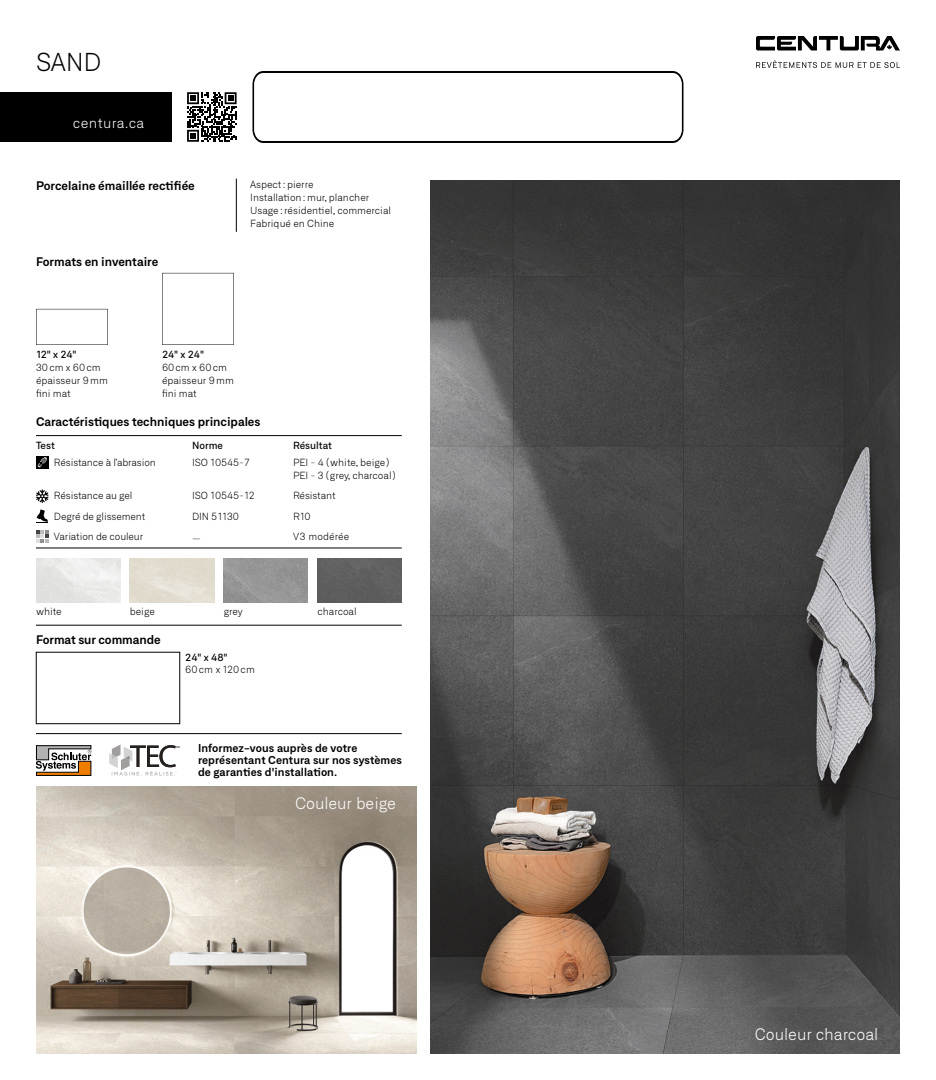
<style>
.page{position:relative;width:936px;height:1080px;background:#fff}
.page>*{position:absolute;margin:0;border:0;box-sizing:border-box;transform-origin:0 0}
.t1{font:300 25px "Neufile Grotesk";color:#000}
.t2{font:300 16px "Neufile Grotesk";color:#fff}
.t3{font:300 14px "Neufile Grotesk";letter-spacing:.03em;color:#fff}
.t4{font:600 12px "Neufile Grotesk";color:#000}
.t5{font:600 11px/12px "Neufile Grotesk";letter-spacing:.01em;color:#000}
.t6{font:300 10px/13px "Neufile Grotesk";color:#000}
.t7{font:500 10px "Neufile Grotesk";color:#000}
</style>
<div class="page">
<img style="left:431px;top:181px;width:469px;height:872px">
<img style="left:36px;top:787px;width:380px;height:266px">
<hr style="left:36px;top:733px;width:366px;height:1px;background:#000">
<hr style="left:236px;top:179px;width:1px;height:53px;background:#000">
<hr style="left:36px;top:548px;width:366px;height:1px;background:#000">
<hr style="left:36px;top:625px;width:366px;height:1px;background:#000">
<svg style="left:36px;top:489px;width:13px;height:14px"></svg>
<hr style="left:36px;top:435px;width:366px;height:1px;background:#000">
<svg style="left:36px;top:509px;width:12px;height:14px"></svg>
<svg style="left:36px;top:530px;width:13px;height:13px"></svg>
<div style="left:36px;top:456px;width:13px;height:13px;background:#000"></div>
<svg style="left:38px;top:457px;width:9px;height:10px"></svg>
<img style="left:224px;top:559px;width:84px;height:43px">
<div style="left:318px;top:559px;width:84px;height:43px;background:#5f5f5f"></div>
<svg style="left:162px;top:273px;width:72px;height:72px"></svg>
<svg style="left:36px;top:309px;width:72px;height:36px"></svg>
<svg style="left:187px;top:92px;width:50px;height:50px"></svg>
<div style="left:36px;top:652px;width:144px;height:72px;border:1px solid #000"></div>
<svg style="left:756px;top:60px;width:144px;height:8px"></svg>
<svg style="left:756px;top:36px;width:144px;height:14px"></svg>
<div style="left:0;top:92px;width:171px;height:50px;background:#000"></div>
<svg style="left:36px;top:745px;width:55px;height:31px"></svg>
<svg style="left:109px;top:744px;width:71px;height:32px"></svg>
<svg style="left:252px;top:71px;width:432px;height:72px"></svg>
<h1 class="t1" style="left:36px;top:46px;width:67px">SAND</h1>
<h3 class="t3" style="left:73px;top:114px;width:73px">centura.ca</h3>
<p class="t4" style="left:36px;top:177px;width:160px">Porcelaine émaillée rectifiée</p>
<p class="t6" style="left:250px;top:178px;width:142px">Aspect: pierre<br>Installation: mur, plancher<br>Usage: résidentiel, commercial<br>Fabriqué en Chine</p>
<p class="t4" style="left:36px;top:254px;width:124px">Formats en inventaire</p>
<p class="t7" style="left:36px;top:348px;width:42px">12" x 24"</p>
<p class="t6" style="left:36px;top:361px;width:73px">30cm x 60cm épaisseur 9mm fini mat</p>
<p class="t7" style="left:162px;top:348px;width:44px">24" x 24"</p>
<p class="t6" style="left:162px;top:361px;width:73px">60cm x 60cm épaisseur 9mm fini mat</p>
<p class="t4" style="left:36px;top:414px;width:226px">Caractéristiques techniques principales</p>
<p class="t7" style="left:36px;top:439px;width:20px">Test</p>
<p class="t7" style="left:192px;top:439px;width:33px">Norme</p>
<p class="t7" style="left:293px;top:439px;width:40px">Résultat</p>
<p class="t6" style="left:54px;top:456px;width:103px">Résistance à l’abrasion</p>
<p class="t6" style="left:54px;top:485px;width:93px;line-height:20.2px">Résistance au gel<br>Degré de glissement<br>Variation de couleur</p>
<p class="t6" style="left:293px;top:456px;width:104px">PEI - 4 (white, beige)<br>PEI - 3 (grey, charcoal)</p>
<p class="t6" style="left:293px;top:485px;width:58px;line-height:20.2px">Résistant<br>R10<br>V3 modérée</p>
<p class="t6" style="left:192px;top:456px;width:59px">ISO 10545-7</p>
<p class="t6" style="left:192px;top:485px;width:64px;line-height:20.2px">ISO 10545-12<br>DIN 51130</p>
<p class="t6" style="left:192px;top:531px;width:10px">—</p>
<p class="t6" style="left:36px;top:604px;width:27px">white</p>
<p class="t6" style="left:130px;top:604px;width:27px">beige</p>
<p class="t6" style="left:224px;top:604px;width:21px">grey</p>
<p class="t6" style="left:318px;top:604px;width:41px">charcoal</p>
<p class="t4" style="left:36px;top:632px;width:126px">Format sur commande</p>
<p class="t7" style="left:185px;top:651px;width:44px">24" x 48"</p>
<p class="t6" style="left:185px;top:663px;width:71px">60cm x 120cm</p>
<p class="t5" style="left:198px;top:741px;width:205px">Informez-vous auprès de votre représentant Centura sur nos systèmes de garanties d'installation.</p>
<h2 class="t2" style="left:295px;top:794px;width:102px">Couleur beige</h2>
<h2 class="t2" style="left:755px;top:1025px;width:125px">Couleur charcoal</h2>
</div>
